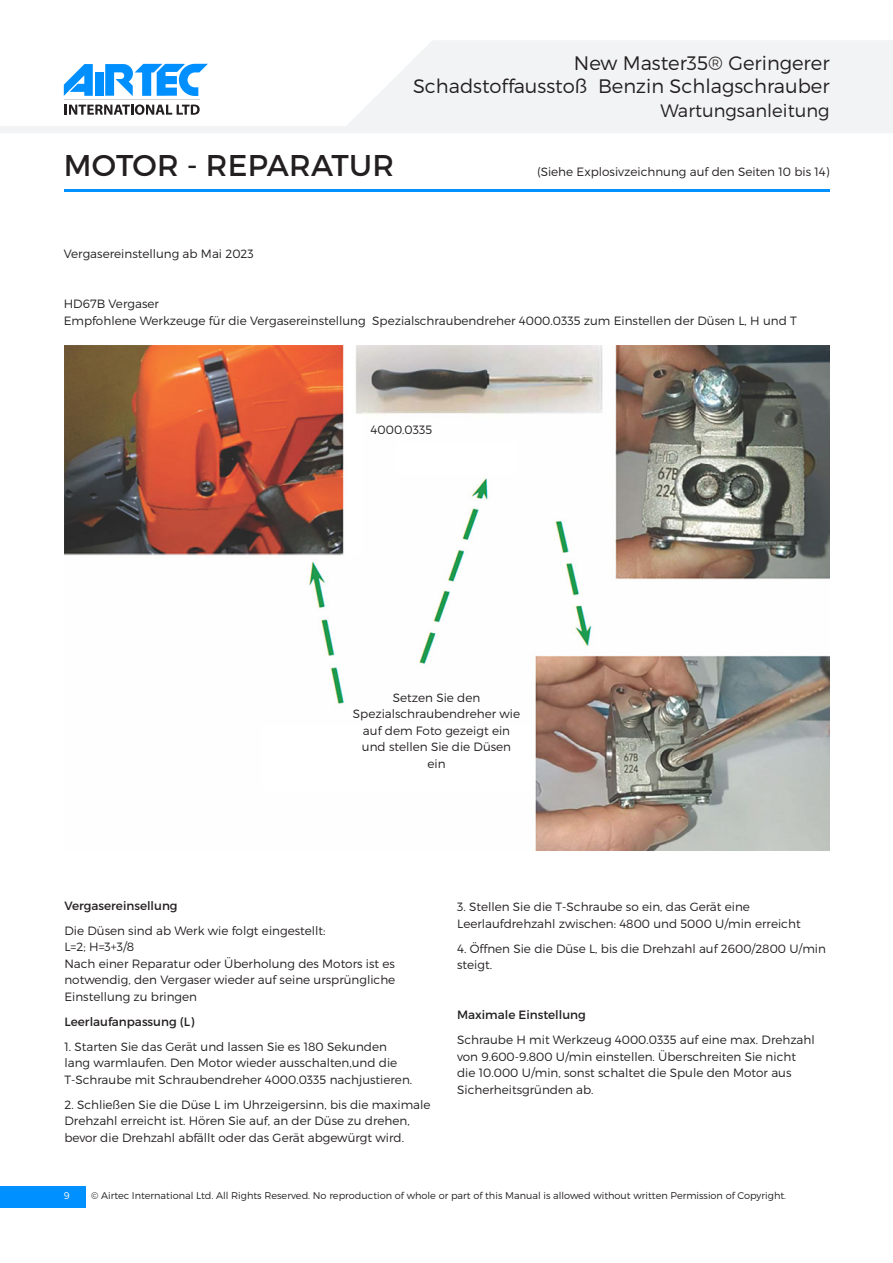
<style>
.page{position:relative;width:893px;height:1263px;background:#fff}
.page>*{position:absolute;margin:0;border:0;box-sizing:border-box;transform-origin:0 0}
.t1{font:30px "Montserrat";letter-spacing:.01em;color:#231f20}
.t2{font:300 19.5px/23.5px "Montserrat";color:#231f20;text-align:right}
.t3{font:300 18px "Montserrat";color:#231f20}
.t4{font:300 12px/16.5px "Montserrat";color:#231f20}
.t5{font:12px "Montserrat";color:#231f20}
.t6{font:300 9.75px "Montserrat";color:#231f20}
.t7{font:300 9.75px "Montserrat";color:#fff}
</style>
<div class="page">
<svg style="left:0;top:40px;width:893px;height:93px;fill:#f2f3f4"></svg>
<div style="left:0;top:1186px;width:85px;height:22px;background:#0090ff"></div>
<svg style="left:65px;top:104px;width:135px;height:11px"></svg>
<hr style="left:64px;top:99px;width:135px;height:1px;background:#d1d1d4">
<svg style="left:64px;top:64px;width:29px;height:32px"></svg>
<div style="left:95px;top:73px;width:9px;height:23px;background:#008fff"></div>
<svg style="left:105px;top:64px;width:103px;height:32px"></svg>
<hr style="left:64px;top:189px;width:766px;height:2px;background:#0090ff">
<img style="left:64px;top:345px;width:766px;height:505px">
<p class="t1" style="left:64px;top:147px;width:332px">MOTOR - REPARATUR</p>
<h2 class="t2" style="left:413px;top:51px;width:418px">New Master35® Geringerer<br>Schadstoffausstoß Benzin Schlagschrauber</h2>
<h3 class="t3" style="left:661px;top:100px;width:171px">Wartungsanleitung</h3>
<p class="t4" style="left:537px;top:164px;width:294px">(Siehe Explosivzeichnung auf den Seiten 10 bis 14)</p>
<p class="t4" style="left:64px;top:246px;width:192px">Vergasereinstellung ab Mai 2023</p>
<p class="t4" style="left:64px;top:296px;width:734px">HD67B Vergaser<br>Empfohlene Werkzeuge für die Vergasereinstellung Spezialschraubendreher 4000.0335 zum Einstellen der Düsen L, H und T</p>
<p class="t4" style="left:371px;top:421px;width:63px">4000.0335</p>
<p class="t4" style="left:353px;top:689px;width:169px;text-align:center">Setzen Sie den<br>Spezialschraubendreher wie auf dem Foto gezeigt ein und stellen Sie die Düsen ein</p>
<p class="t5" style="left:64px;top:898px;width:115px">Vergasereinsellung</p>
<p class="t4" style="left:64px;top:922px;width:332px">Die Düsen sind ab Werk wie folgt eingestellt:<br>L=2; H=3+3/8<br>Nach einer Reparatur oder Überholung des Motors ist es notwendig, den Vergaser wieder auf seine ursprüngliche Einstellung zu bringen</p>
<p class="t5" style="left:64px;top:1014px;width:131px">Leerlaufanpassung (L)</p>
<p class="t4" style="left:64px;top:1038px;width:349px">1. Starten Sie das Gerät und lassen Sie es 180 Sekunden lang warmlaufen. Den Motor wieder ausschalten,und die<br>T-Schraube mit Schraubendreher 4000.0335 nachjustieren.</p>
<p class="t4" style="left:64px;top:1096px;width:368px">2. Schließen Sie die Düse L im Uhrzeigersinn, bis die maximale<br>Drehzahl erreicht ist. Hören Sie auf, an der Düse zu drehen, bevor die Drehzahl abfällt oder das Gerät abgewürgt wird.</p>
<p class="t4" style="left:457px;top:898px;width:345px">3. Stellen Sie die T-Schraube so ein, das Gerät eine<br>Leerlaufdrehzahl zwischen: 4800 und 5000 U/min erreicht</p>
<p class="t4" style="left:457px;top:940px;width:370px">4. Öffnen Sie die Düse L, bis die Drehzahl auf 2600/2800 U/min steigt.</p>
<p class="t5" style="left:457px;top:1008px;width:130px">Maximale Einstellung</p>
<p class="t4" style="left:457px;top:1031px;width:359px">Schraube H mit Werkzeug 4000.0335 auf eine max. Drehzahl von 9.600-9.800 U/min einstellen. Überschreiten Sie nicht die 10.000 U/min, sonst schaltet die Spule den Motor aus Sicherheitsgründen ab.</p>
<p class="t7" style="left:64px;top:1190px;width:7px">9</p>
<p class="t6" style="left:91px;top:1190px;width:697px">© Airtec International Ltd. All Rights Reserved. No reproduction of whole or part of this Manual is allowed without written Permission of Copyright.</p>
</div>
